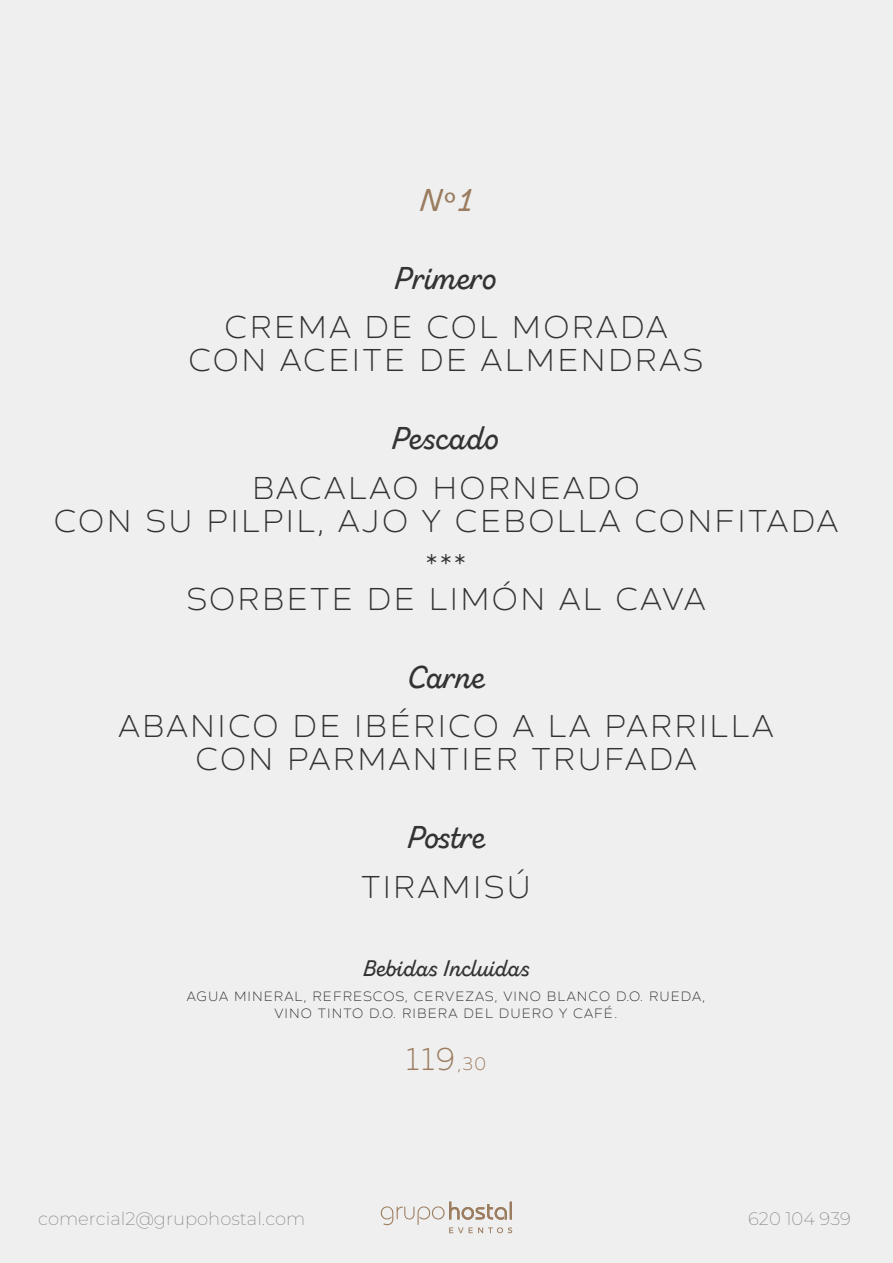
<style>
.page{position:relative;width:893px;height:1263px;background:#efefef}
.page>*{position:absolute;margin:0;border:0;box-sizing:border-box;transform-origin:0 0}
.t1{font:31.5px/33px "Zing Sans Rust L Demo Base";letter-spacing:.075em;color:#333;text-align:center}
.t2{font:31.5px "Zing Script Rust SB Demo Base";color:#333}
.t3{font:31.5px "Zing Sans Rust L Demo Base";color:#9b7c5e}
.t4{font:31.5px "Zing Script Rust SB Demo Base";color:#9b7c5e}
.t5{font:22.5px "Zing Script Rust SB Demo Base";color:#333}
.t6{font:100 18px "Montserrat";color:#868686}
.t7{font:13.5px/16.5px "Zing Sans Rust L Demo Base";letter-spacing:.075em;color:#333;text-align:center}
.s1{font-family:"Myriad Pro"}
.s2{font-size:18px}
</style>
<div class="page">
<svg style="left:381px;top:1201px;width:131px;height:32px"></svg>
<p class="t4" style="left:419px;top:180px;width:55px">N<span class="s1">º</span>1</p>
<p class="t2" style="left:394px;top:258px;width:106px">Primero</p>
<p class="t1" style="left:188px;top:311px;width:517px">CREMA DE COL MORADA<br>CON ACEITE DE ALMENDRAS</p>
<p class="t2" style="left:391px;top:419px;width:111px">Pescado</p>
<p class="t1" style="left:54px;top:471px;width:786px">BACALAO HORNEADO<br>CON SU PILPIL, AJO Y CEBOLLA CONFITADA</p>
<p class="t1" style="left:186px;top:549px;width:521px">***<br>SORBETE DE LIMÓN AL CAVA</p>
<p class="t2" style="left:407px;top:657px;width:79px">Carne</p>
<p class="t1" style="left:118px;top:710px;width:656px">ABANICO DE IBÉRICO A LA PARRILLA<br>CON PARMANTIER TRUFADA</p>
<p class="t2" style="left:407px;top:818px;width:80px">Postre</p>
<p class="t1" style="left:361px;top:870px;width:172px">TIRAMISÚ</p>
<p class="t5" style="left:363px;top:954px;width:166px">Bebidas Incluidas</p>
<p class="t7" style="left:187px;top:988px;width:520px">AGUA MINERAL, REFRESCOS, CERVEZAS, VINO BLANCO D.O. RUEDA,<br>VINO TINTO D.O. RIBERA DEL DUERO Y CAFÉ.</p>
<p class="t3" style="left:406px;top:1040px;width:82px">119<span class="s2">,30</span></p>
<p class="t6" style="left:38px;top:1207px;width:269px">comercial2@grupohostal.com</p>
<p class="t6" style="left:748px;top:1207px;width:104px">620 104 939</p>
</div>
